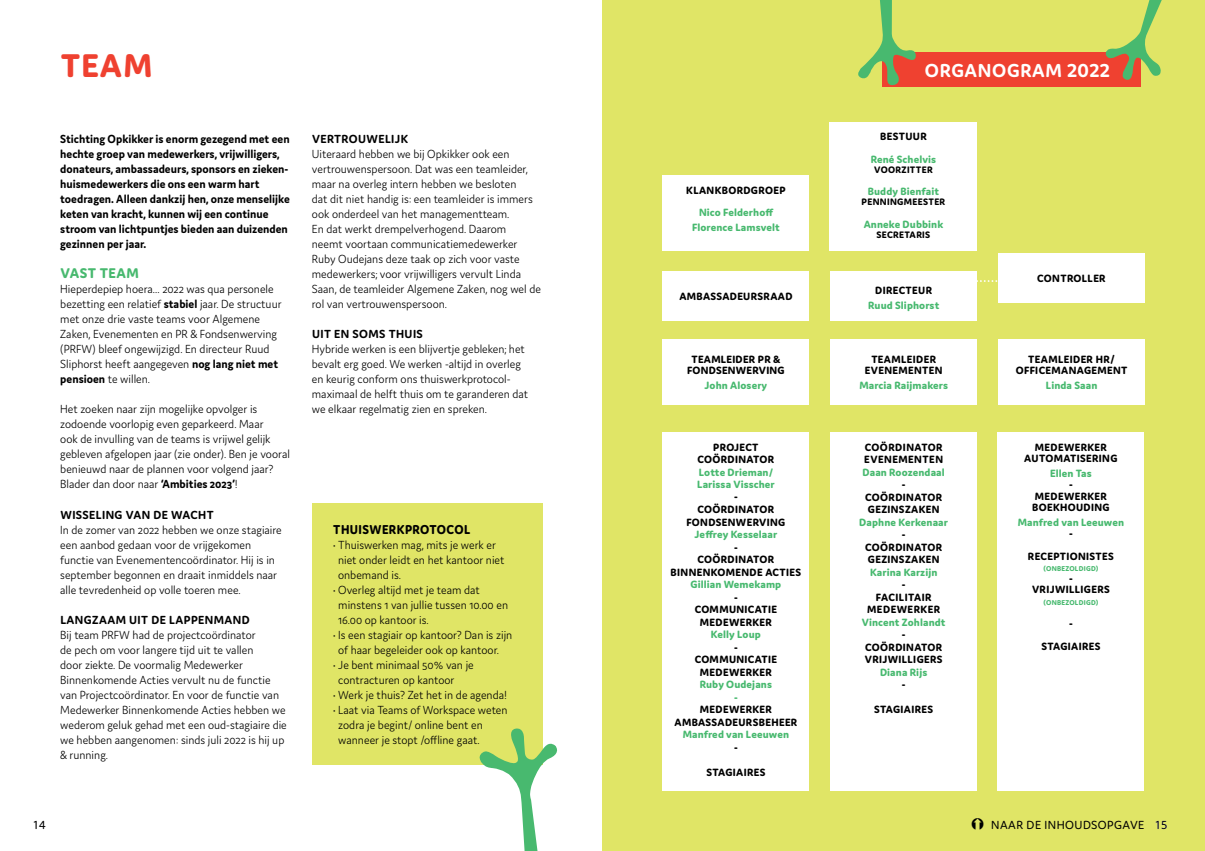
<style>
.page{position:relative;width:1205px;height:851px;background:#fff}
.page>*{position:absolute;margin:0;border:0;box-sizing:border-box;transform-origin:0 0}
.t1{font:800 35px "Domus";color:#ef4130}
.t2{font:700 20px "Domus";letter-spacing:.035em;color:#fff}
.t3{font:800 15px "Domus";letter-spacing:.03em;color:#48b96f}
.t4{font:800 13.75px "Domus";letter-spacing:.035em;color:#000;scale:.95 1}
.t5{font:300 12.5px/15px "Domus";color:#000;scale:.95 1}
.t6{font:700 12.5px/15px "Domus";color:#000;scale:.95 1}
.t7{font:700 12.5px "Domus";letter-spacing:.035em;color:#000}
.t8{font:12.5px "Domus";letter-spacing:.035em;color:#000}
.t9{font:12.5px "Domus Titling";color:#000}
.t10{font:800 11.25px/12.5px "Domus";letter-spacing:.035em;color:#000;text-align:center}
.t11{font:800 11.25px/12.5px "Domus";letter-spacing:.01em;color:#48b96f;text-align:center}
.t12{font:800 10px "Domus";letter-spacing:.035em;color:#000}
.t13{font:800 7.5px "Domus";letter-spacing:.035em;color:#48b96f}
.s1{font-weight:700}
.s2{font-family:"Domus Titling";color:#fff}
</style>
<div class="page">
<div style="left:312px;top:503px;width:230px;height:262px;background:#e0e566"></div>
<svg style="left:479px;top:727px;width:78px;height:123px"></svg>
<div style="left:602px;top:0;width:603px;height:850px;background:#e0e566"></div>
<div style="left:830px;top:339px;width:147px;height:66px;background:#fff"></div>
<div style="left:998px;top:432px;width:146px;height:358px;background:#fff"></div>
<div style="left:998px;top:339px;width:146px;height:66px;background:#fff"></div>
<div style="left:830px;top:432px;width:147px;height:358px;background:#fff"></div>
<div style="left:663px;top:339px;width:146px;height:66px;background:#fff"></div>
<div style="left:663px;top:432px;width:146px;height:358px;background:#fff"></div>
<div style="left:663px;top:175px;width:146px;height:76px;background:#fff"></div>
<div style="left:882px;top:52px;width:258px;height:35px;background:#ef4130"></div>
<svg style="left:858px;top:0;width:58px;height:86px"></svg>
<svg style="left:1105px;top:0;width:57px;height:81px"></svg>
<div style="left:998px;top:253px;width:146px;height:50px;background:#fff"></div>
<div style="left:663px;top:271px;width:146px;height:50px;background:#fff"></div>
<svg style="left:977px;top:280px;width:21px;height:2px"></svg>
<div style="left:830px;top:271px;width:147px;height:50px;background:#fff"></div>
<div style="left:830px;top:122px;width:147px;height:129px;background:#fff"></div>
<h1 class="t1" style="left:61px;top:46px;width:93px">TEAM</h1>
<p class="t6" style="left:60px;top:131px;width:243px">Stichting Opkikker is enorm gezegend met een hechte groep van medewerkers, vrijwilligers, donateurs, ambassadeurs, sponsors en zieken&shy;huismedewerkers die ons een warm hart toedragen. Alleen dankzij hen, onze menselijke keten van kracht, kunnen wij een continue stroom van lichtpuntjes bieden aan duizenden gezinnen per jaar.</p>
<p class="t3" style="left:60px;top:265px;width:80px">VAST TEAM</p>
<p class="t5" style="left:60px;top:281px;width:234px">Hieperdepiep hoera... 2022 was qua personele bezetting een relatief <span class="s1">stabiel</span> jaar. De structuur met onze drie vaste teams voor Algemene Zaken, Evenementen en PR &amp; Fondsenwerving (PRFW) bleef ongewijzigd. En directeur Ruud Sliphorst heeft aangegeven <span class="s1">nog lang niet met pensioen</span> te willen.</p>
<p class="t5" style="left:60px;top:401px;width:243px">Het zoeken naar zijn mogelijke opvolger is zodoende voorlopig even geparkeerd. Maar<br>ook de invulling van de teams is vrijwel gelijk gebleven afgelopen jaar (zie onder). Ben je vooral benieuwd naar de plannen voor volgend jaar?<br>Blader dan door naar <span class="s1">‘Ambities 2023’</span>!</p>
<p class="t7" style="left:60px;top:507px;width:155px">WISSELING VAN DE WACHT</p>
<p class="t5" style="left:60px;top:521px;width:235px">In de zomer van 2022 hebben we onze stagiaire een aanbod gedaan voor de vrijgekomen functie van Evenementencoördinator. Hij is in september begonnen en draait inmiddels naar alle tevredenheid op volle toeren mee.</p>
<p class="t7" style="left:60px;top:612px;width:191px">LANGZAAM UIT DE LAPPENMAND</p>
<p class="t5" style="left:60px;top:626px;width:240px">Bij team PRFW had de projectcoördinator<br>de pech om voor langere tijd uit te vallen<br>door ziekte. De voormalig Medewerker Binnenkomende Acties vervult nu de functie van Projectcoördinator. En voor de functie van Medewerker Binnenkomende Acties hebben we wederom geluk gehad met een oud-stagiaire die we hebben aangenomen: sinds juli 2022 is hij up &amp; running.</p>
<p class="t7" style="left:312px;top:132px;width:98px">VERTROUWELIJK</p>
<p class="t5" style="left:312px;top:146px;width:243px">Uiteraard hebben we bij Opkikker ook een vertrouwenspersoon. Dat was een teamleider, maar na overleg intern hebben we besloten<br>dat dit niet handig is: een teamleider is immers ook onderdeel van het managementteam.<br>En dat werkt drempelverhogend. Daarom<br>neemt voortaan communicatiemedewerker Ruby Oudejans deze taak op zich voor vaste medewerkers; voor vrijwilligers vervult Linda Saan, de teamleider Algemene Zaken, nog wel de rol van vertrouwenspersoon.</p>
<p class="t7" style="left:312px;top:327px;width:112px">UIT EN SOMS THUIS</p>
<p class="t5" style="left:312px;top:341px;width:229px">Hybride werken is een blijvertje gebleken; het bevalt erg goed. We werken -altijd in overleg en keurig conform ons thuiswerkprotocol&shy;maximaal de helft thuis om te garanderen dat we elkaar regelmatig zien en spreken.</p>
<p class="t4" style="left:333px;top:522px;width:146px">THUISWERKPROTOCOL</p>
<p class="t5" style="left:338px;top:537px;width:177px;text-indent:-5px">• Thuiswerken mag, mits je werk er niet onder leidt en het kantoor niet onbemand is.</p>
<p class="t5" style="left:338px;top:582px;width:180px;text-indent:-5px">• Overleg altijd met je team dat minstens 1 van jullie tussen 10.00 en<br>16.00 op kantoor is.</p>
<p class="t5" style="left:338px;top:627px;width:185px;text-indent:-5px">• Is een stagiair op kantoor? Dan is zijn of haar begeleider ook op kantoor.</p>
<p class="t5" style="left:338px;top:657px;width:144px;text-indent:-5px">• Je bent minimaal 50% van je contracturen op kantoor</p>
<p class="t5" style="left:333px;top:687px;width:184px">• Werk je thuis? Zet het in de agenda!</p>
<p class="t5" style="left:338px;top:702px;width:180px;text-indent:-5px">• Laat via Teams of Workspace weten zodra je begint/ online bent en wanneer je stopt /offline gaat.</p>
<p class="t10" style="left:686px;top:183px;width:101px">KLANKBORDGROEP</p>
<p class="t11" style="left:692px;top:205px;width:89px;line-height:15px">Nico Felderhoff<br>Florence Lamsvelt</p>
<p class="t10" style="left:679px;top:290px;width:115px">AMBASSADEURSRAAD</p>
<p class="t10" style="left:687px;top:353px;width:99px;line-height:11.2px">TEAMLEIDER PR &amp;<br>FONDSENWERVING</p>
<p class="t11" style="left:704px;top:378px;width:64px">John Alosery</p>
<p class="t10" style="left:697px;top:440px;width:78px">PROJECT<br>COÖRDINATOR</p>
<p class="t11" style="left:697px;top:465px;width:79px;text-align:left">Lotte Drieman/<br>Larissa Visscher</p>
<p class="t10" style="left:686px;top:490px;width:100px">-<br>COÖRDINATOR<br>FONDSENWERVING</p>
<p class="t11" style="left:694px;top:528px;width:84px">Jeffrey Kesselaar</p>
<p class="t10" style="left:670px;top:540px;width:132px">-<br>COÖRDINATOR<br>BINNENKOMENDE ACTIES</p>
<p class="t11" style="left:690px;top:578px;width:92px">Gillian Wemekamp</p>
<p class="t10" style="left:695px;top:590px;width:84px">-<br>COMMUNICATIE<br>MEDEWERKER</p>
<p class="t11" style="left:711px;top:628px;width:51px">Kelly Loup</p>
<p class="t10" style="left:695px;top:640px;width:84px">-<br>COMMUNICATIE<br>MEDEWERKER</p>
<p class="t11" style="left:700px;top:678px;width:74px">Ruby Oudejans -</p>
<p class="t10" style="left:674px;top:703px;width:124px">MEDEWERKER<br>AMBASSADEURSBEHEER</p>
<p class="t11" style="left:683px;top:728px;width:108px">Manfred van Leeuwen</p>
<p class="t10" style="left:734px;top:740px;width:5px">-</p>
<p class="t10" style="left:706px;top:765px;width:61px">STAGIAIRES</p>
<h2 class="t2" style="left:925px;top:59px;width:186px">ORGANOGRAM 2022</h2>
<p class="t10" style="left:880px;top:130px;width:48px">BESTUUR</p>
<p class="t11" style="left:871px;top:153px;width:67px">René Schelvis</p>
<p class="t12" style="left:874px;top:164px;width:60px">VOORZITTER</p>
<p class="t11" style="left:868px;top:185px;width:73px">Buddy Bienfait</p>
<p class="t12" style="left:861px;top:197px;width:85px">PENNINGMEESTER</p>
<p class="t11" style="left:863px;top:218px;width:81px">Anneke Dubbink</p>
<p class="t12" style="left:876px;top:229px;width:55px">SECRETARIS</p>
<p class="t10" style="left:875px;top:284px;width:58px">DIRECTEUR</p>
<p class="t11" style="left:868px;top:299px;width:73px">Ruud Sliphorst</p>
<p class="t10" style="left:865px;top:353px;width:79px;line-height:11.2px">TEAMLEIDER<br>EVENEMENTEN</p>
<p class="t11" style="left:859px;top:378px;width:90px">Marcia Raijmakers</p>
<p class="t10" style="left:864px;top:440px;width:80px;text-align:left">COÖRDINATOR<br>EVENEMENTEN</p>
<p class="t11" style="left:862px;top:465px;width:84px">Daan Roozendaal</p>
<p class="t10" style="left:865px;top:478px;width:78px">-<br>COÖRDINATOR<br>GEZINSZAKEN</p>
<p class="t11" style="left:859px;top:515px;width:90px">Daphne Kerkenaar</p>
<p class="t10" style="left:865px;top:528px;width:78px">-<br>COÖRDINATOR<br>GEZINSZAKEN</p>
<p class="t11" style="left:870px;top:565px;width:69px">Karina Karzijn</p>
<p class="t10" style="left:867px;top:578px;width:75px">-<br>FACILITAIR<br>MEDEWERKER</p>
<p class="t11" style="left:862px;top:615px;width:85px">Vincent Zohlandt</p>
<p class="t10" style="left:865px;top:628px;width:79px">-<br>COÖRDINATOR<br>VRIJWILLIGERS</p>
<p class="t11" style="left:880px;top:665px;width:49px">Diana Rijs</p>
<p class="t10" style="left:902px;top:678px;width:5px">-</p>
<p class="t10" style="left:874px;top:703px;width:61px">STAGIAIRES</p>
<p class="t10" style="left:1037px;top:272px;width:70px">CONTROLLER</p>
<p class="t10" style="left:1015px;top:353px;width:113px;line-height:11.2px">TEAMLEIDER HR/<br>OFFICEMANAGEMENT</p>
<p class="t11" style="left:1046px;top:378px;width:53px">Linda Saan</p>
<p class="t10" style="left:1024px;top:441px;width:95px;line-height:11.2px">MEDEWERKER<br>AUTOMATISERING</p>
<p class="t11" style="left:1050px;top:467px;width:43px">Ellen Tas</p>
<p class="t10" style="left:1032px;top:479px;width:79px;line-height:11.2px">-<br>MEDEWERKER<br>BOEKHOUDING</p>
<p class="t11" style="left:1018px;top:515px;width:108px">Manfred van Leeuwen</p>
<p class="t10" style="left:1028px;top:522px;width:87px;line-height:22.5px">-<br>RECEPTIONISTES</p>
<p class="t13" style="left:1043px;top:564px;width:56px">(ONBEZOLDIGD)</p>
<p class="t10" style="left:1032px;top:572px;width:79px;line-height:11.2px">-<br>VRIJWILLIGERS</p>
<p class="t13" style="left:1043px;top:598px;width:56px">(ONBEZOLDIGD)</p>
<p class="t10" style="left:1041px;top:612px;width:61px;line-height:22.5px">-<br>STAGIAIRES</p>
<p class="t9" style="left:34px;top:817px;width:14px">14</p>
<p class="t8" style="left:991px;top:817px;width:178px">NAAR DE INHOUDSOPGAVE <span class="s2">15</span></p>
</div>
